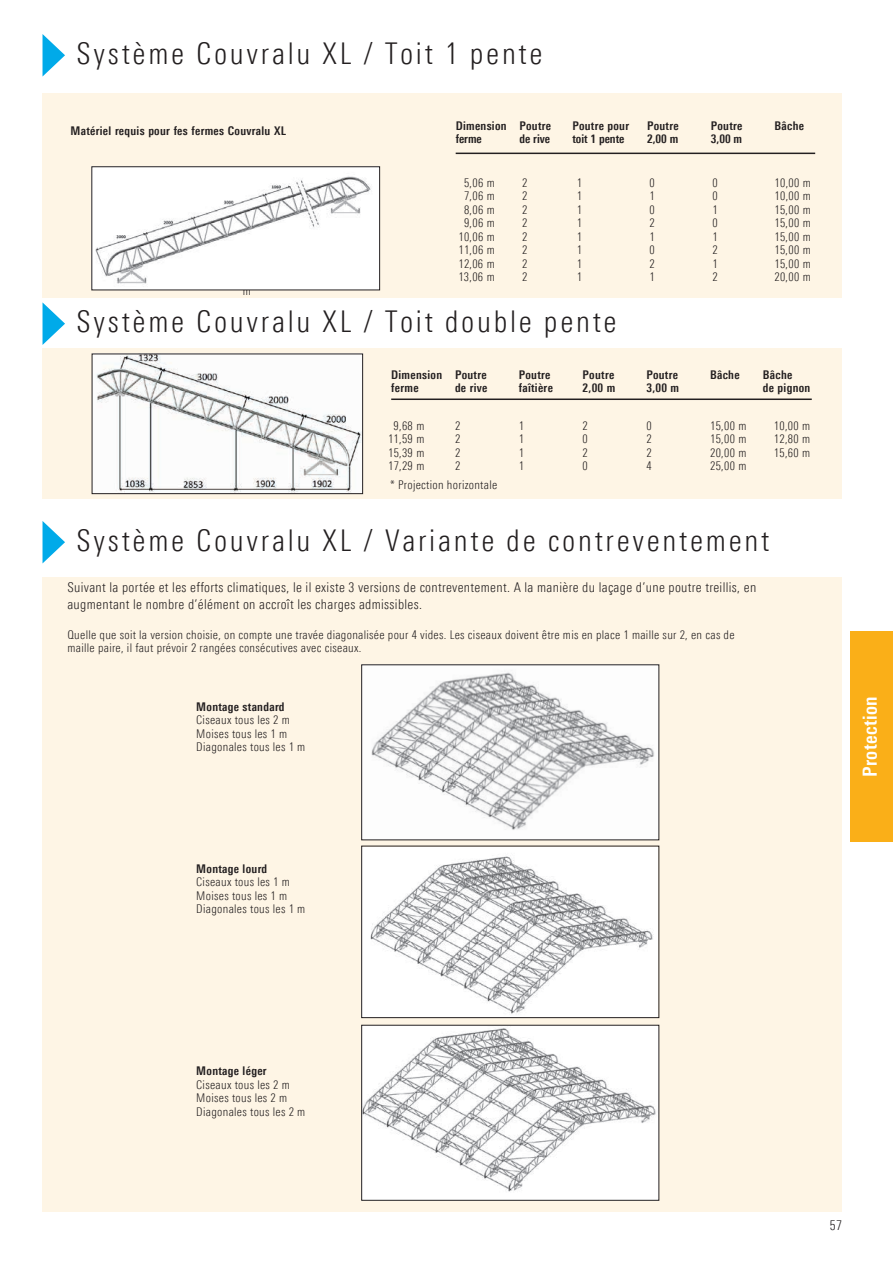
<style>
.page{position:relative;width:893px;height:1263px;background:#fff}
.page>*{position:absolute;margin:0;border:0;box-sizing:border-box;transform-origin:0 0}
.t1{font:300 30px "Linotype Univers 320 Cn";letter-spacing:.09em;color:#231f20}
.t2{font:700 19.5px "Linotype Univers 620 Cn";letter-spacing:.025em;color:#fff}
.t3{font:300 13.5px/16.5px "Linotype Univers 320 Cn";letter-spacing:.025em;color:#231f20}
.t4{font:300 12px/13.5px "Linotype Univers 320 Cn";letter-spacing:.025em;color:#231f20}
.t5{font:700 12px "Linotype Univers 620 Cn";letter-spacing:.025em;color:#231f20}
.t6{font:700 12px "Linotype Univers 620 Cn";color:#231f20}
</style>
<div class="page">
<div style="left:850px;top:631px;width:43px;height:211px;background:#faaf18"></div>
<div style="left:43px;top:577px;width:799px;height:635px;background:#fef5e5"></div>
<div style="left:43px;top:349px;width:799px;height:150px;background:#fef5e5"></div>
<div style="left:43px;top:94px;width:799px;height:204px;background:#fef5e5"></div>
<svg style="left:43px;top:34px;width:22px;height:42px"></svg>
<hr style="left:456px;top:153px;width:359px;height:1px;background:#231f20">
<hr style="left:391px;top:398px;width:421px;height:2px;background:#231f20">
<svg style="left:43px;top:303px;width:22px;height:42px"></svg>
<svg style="left:43px;top:521px;width:22px;height:42px"></svg>
<img style="left:94px;top:169px;width:284px;height:119px">
<img style="left:94px;top:356px;width:267px;height:136px">
<div style="left:92px;top:354px;width:271px;height:140px;border:1px solid #231f20"></div>
<img style="left:363px;top:667px;width:294px;height:171px">
<img style="left:363px;top:848px;width:294px;height:168px">
<div style="left:361px;top:846px;width:298px;height:172px;border:1px solid #231f20"></div>
<img style="left:363px;top:1027px;width:294px;height:171px">
<div style="left:361px;top:1025px;width:298px;height:175px;border:1px solid #231f20"></div>
<h1 class="t1" style="left:77px;top:36px;width:467px">Système Couvralu XL / Toit 1 pente</h1>
<p class="t5" style="left:71px;top:123px;width:217px">Matériel requis pour fes fermes Couvralu XL</p>
<p class="t4" style="left:243px;top:284px;width:10px">m</p>
<p class="t5" style="left:456px;top:118px;width:97px">Dimension Poutre</p>
<p class="t5" style="left:572px;top:118px;width:58px">Poutre pour</p>
<p class="t5" style="left:647px;top:118px;width:33px">Poutre</p>
<p class="t5" style="left:711px;top:118px;width:33px">Poutre</p>
<p class="t5" style="left:775px;top:118px;width:31px">Bâche</p>
<p class="t5" style="left:456px;top:132px;width:28px">ferme</p>
<p class="t5" style="left:519px;top:132px;width:32px">de rive</p>
<p class="t6" style="left:572px;top:132px;width:54px">toit 1 pente</p>
<p class="t5" style="left:647px;top:132px;width:33px">2,00 m</p>
<p class="t5" style="left:711px;top:132px;width:33px">3,00 m</p>
<p class="t4" style="left:464px;top:176px;width:32px">5,06 m</p>
<p class="t4" style="left:522px;top:176px;width:7px">2</p>
<p class="t4" style="left:577px;top:176px;width:7px">1</p>
<p class="t4" style="left:650px;top:176px;width:7px">0</p>
<p class="t4" style="left:713px;top:176px;width:7px">0</p>
<p class="t4" style="left:775px;top:176px;width:38px">10,00 m</p>
<p class="t4" style="left:464px;top:189px;width:32px">7,06 m</p>
<p class="t4" style="left:522px;top:189px;width:7px">2</p>
<p class="t4" style="left:577px;top:189px;width:7px">1</p>
<p class="t4" style="left:650px;top:189px;width:7px">1</p>
<p class="t4" style="left:713px;top:189px;width:7px">0</p>
<p class="t4" style="left:775px;top:189px;width:38px">10,00 m</p>
<p class="t4" style="left:464px;top:203px;width:32px">8,06 m</p>
<p class="t4" style="left:522px;top:203px;width:7px">2</p>
<p class="t4" style="left:577px;top:203px;width:7px">1</p>
<p class="t4" style="left:650px;top:203px;width:7px">0</p>
<p class="t4" style="left:713px;top:203px;width:7px">1</p>
<p class="t4" style="left:775px;top:203px;width:38px">15,00 m</p>
<p class="t4" style="left:464px;top:216px;width:32px">9,06 m</p>
<p class="t4" style="left:522px;top:216px;width:7px">2</p>
<p class="t4" style="left:577px;top:216px;width:7px">1</p>
<p class="t4" style="left:650px;top:216px;width:7px">2</p>
<p class="t4" style="left:713px;top:216px;width:7px">0</p>
<p class="t4" style="left:775px;top:216px;width:38px">15,00 m</p>
<p class="t4" style="left:458px;top:230px;width:38px">10,06 m</p>
<p class="t4" style="left:522px;top:230px;width:7px">2</p>
<p class="t4" style="left:577px;top:230px;width:7px">1</p>
<p class="t4" style="left:650px;top:230px;width:7px">1</p>
<p class="t4" style="left:713px;top:230px;width:7px">1</p>
<p class="t4" style="left:775px;top:230px;width:38px">15,00 m</p>
<p class="t4" style="left:458px;top:243px;width:38px">11,06 m</p>
<p class="t4" style="left:522px;top:243px;width:7px">2</p>
<p class="t4" style="left:577px;top:243px;width:7px">1</p>
<p class="t4" style="left:649px;top:243px;width:7px">0</p>
<p class="t4" style="left:712px;top:243px;width:7px">2</p>
<p class="t4" style="left:774px;top:243px;width:38px">15,00 m</p>
<p class="t4" style="left:458px;top:257px;width:38px">12,06 m</p>
<p class="t4" style="left:522px;top:257px;width:7px">2</p>
<p class="t4" style="left:577px;top:257px;width:7px">1</p>
<p class="t4" style="left:649px;top:257px;width:7px">2</p>
<p class="t4" style="left:712px;top:257px;width:7px">1</p>
<p class="t4" style="left:774px;top:257px;width:38px">15,00 m</p>
<p class="t4" style="left:458px;top:270px;width:38px">13,06 m</p>
<p class="t4" style="left:522px;top:270px;width:7px">2</p>
<p class="t4" style="left:577px;top:270px;width:7px">1</p>
<p class="t4" style="left:649px;top:270px;width:7px">1</p>
<p class="t4" style="left:712px;top:270px;width:7px">2</p>
<p class="t4" style="left:774px;top:270px;width:38px">20,00 m</p>
<h1 class="t1" style="left:77px;top:304px;width:542px">Système Couvralu XL / Toit double pente</h1>
<p class="t5" style="left:391px;top:367px;width:97px">Dimension Poutre</p>
<p class="t5" style="left:519px;top:367px;width:33px">Poutre</p>
<p class="t5" style="left:583px;top:367px;width:33px">Poutre</p>
<p class="t5" style="left:646px;top:367px;width:33px">Poutre</p>
<p class="t5" style="left:710px;top:367px;width:31px">Bâche</p>
<p class="t5" style="left:763px;top:367px;width:31px">Bâche</p>
<p class="t5" style="left:391px;top:381px;width:29px">ferme</p>
<p class="t5" style="left:455px;top:381px;width:34px">de rive</p>
<p class="t5" style="left:519px;top:381px;width:36px">faîtière</p>
<p class="t5" style="left:583px;top:381px;width:34px">2,00 m</p>
<p class="t5" style="left:646px;top:381px;width:34px">3,00 m</p>
<p class="t5" style="left:763px;top:381px;width:49px">de pignon</p>
<p class="t4" style="left:394px;top:419px;width:32px">9,68 m</p>
<p class="t4" style="left:455px;top:419px;width:7px">2</p>
<p class="t4" style="left:519px;top:419px;width:7px">1</p>
<p class="t4" style="left:583px;top:419px;width:7px">2</p>
<p class="t4" style="left:646px;top:419px;width:7px">0</p>
<p class="t4" style="left:710px;top:419px;width:38px">15,00 m</p>
<p class="t4" style="left:774px;top:419px;width:38px">10,00 m</p>
<p class="t4" style="left:388px;top:432px;width:38px">11,59 m</p>
<p class="t4" style="left:455px;top:432px;width:7px">2</p>
<p class="t4" style="left:519px;top:432px;width:7px">1</p>
<p class="t4" style="left:583px;top:432px;width:7px">0</p>
<p class="t4" style="left:646px;top:432px;width:7px">2</p>
<p class="t4" style="left:710px;top:432px;width:38px">15,00 m</p>
<p class="t4" style="left:774px;top:432px;width:38px">12,80 m</p>
<p class="t4" style="left:388px;top:446px;width:38px">15,39 m</p>
<p class="t4" style="left:455px;top:446px;width:7px">2</p>
<p class="t4" style="left:519px;top:446px;width:7px">1</p>
<p class="t4" style="left:583px;top:446px;width:7px">2</p>
<p class="t4" style="left:646px;top:446px;width:7px">2</p>
<p class="t4" style="left:710px;top:446px;width:38px">20,00 m</p>
<p class="t4" style="left:774px;top:446px;width:38px">15,60 m</p>
<p class="t4" style="left:388px;top:459px;width:38px">17,29 m</p>
<p class="t4" style="left:455px;top:459px;width:7px">2</p>
<p class="t4" style="left:519px;top:459px;width:7px">1</p>
<p class="t4" style="left:583px;top:459px;width:7px">0</p>
<p class="t4" style="left:646px;top:459px;width:7px">4</p>
<p class="t4" style="left:710px;top:459px;width:38px">25,00 m</p>
<p class="t4" style="left:390px;top:478px;width:109px">* Projection horizontale</p>
<h1 class="t1" style="left:77px;top:523px;width:694px">Système Couvralu XL / Variante de contreventement</h1>
<p class="t3" style="left:67px;top:579px;width:690px">Suivant la portée et les efforts climatiques, le il existe 3 versions de contreventement. A la manière du laçage d’une poutre treillis, en augmentant le nombre d’élément on accroît les charges admissibles.</p>
<p class="t4" style="left:67px;top:628px;width:669px">Quelle que soit la version choisie, on compte une travée diagonalisée pour 4 vides. Les ciseaux doivent être mis en place 1 maille sur 2, en cas de maille paire, il faut prévoir 2 rangées consécutives avec ciseaux.</p>
<p class="t5" style="left:196px;top:699px;width:90px">Montage standard</p>
<p class="t4" style="left:196px;top:713px;width:110px">Ciseaux tous les 2 m<br>Moises tous les 1 m<br>Diagonales tous les 1 m</p>
<p class="t5" style="left:196px;top:861px;width:72px">Montage lourd</p>
<p class="t4" style="left:196px;top:875px;width:110px">Ciseaux tous les 1 m<br>Moises tous les 1 m<br>Diagonales tous les 1 m</p>
<h2 class="t2" style="left:858px;top:777px;width:83px;rotate:-90deg">Protection</h2>
<p class="t5" style="left:196px;top:1064px;width:72px">Montage léger</p>
<p class="t4" style="left:196px;top:1078px;width:110px">Ciseaux tous les 2 m<br>Moises tous les 2 m<br>Diagonales tous les 2 m</p>
<p class="t3" style="left:830px;top:1217px;width:14px">57</p>
</div>
